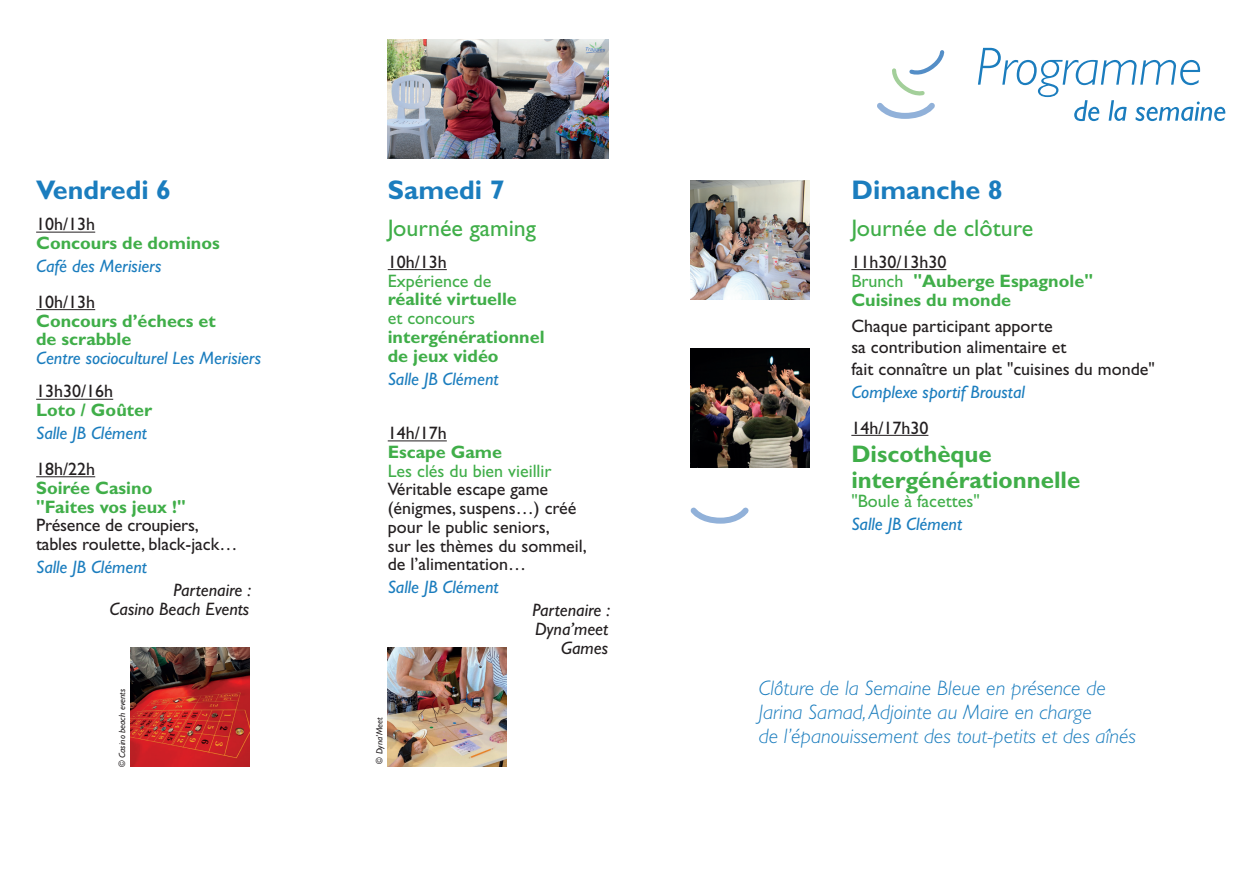
<style>
.page{position:relative;width:1259px;height:893px;background:#fff}
.page>*{position:absolute;margin:0;border:0;box-sizing:border-box;transform-origin:0 0}
.t1{font:700 27px "Gill Sans Std";color:#1b7dbe}
.t2{font:700 24px/25.5px "Gill Sans Std";color:#40ae49}
.t3{font:24px "Gill Sans Std";color:#40ae49}
.t4{font:italic 300 21px/24px "Gill Sans Std";color:#1b7dbe}
.t5{font:18px/18.8px "Gill Sans Std";color:#231f20}
.t6{font:700 18px/18.8px "Gill Sans Std";color:#40ae49}
.t7{font:italic 18px "Gill Sans Std";color:#1b7dbe}
.t8{font:18px "Gill Sans Std";color:#40ae49}
.t9{font:italic 18px/18.8px "Gill Sans Std";color:#231f20;text-align:right}
.t10{font:italic 9px "Gill Sans Std";color:#231f20}
.s1{font-weight:400;color:#231f20}
.s2{font-weight:400}
</style>
<div class="page">
<svg style="left:978px;top:48px;width:247px;height:73px"></svg>
<svg style="left:690px;top:507px;width:59px;height:17px"></svg>
<svg style="left:877px;top:50px;width:68px;height:69px"></svg>
<hr style="left:388px;top:269px;width:59px;height:1px;background:#231f20">
<hr style="left:388px;top:440px;width:59px;height:1px;background:#231f20">
<hr style="left:851px;top:269px;width:95px;height:1px;background:#231f20">
<hr style="left:851px;top:435px;width:77px;height:1px;background:#231f20">
<img style="left:690px;top:349px;width:119px;height:119px">
<img style="left:690px;top:180px;width:119px;height:119px">
<img style="left:388px;top:39px;width:220px;height:119px">
<img style="left:388px;top:648px;width:119px;height:119px">
<hr style="left:36px;top:232px;width:59px;height:1px;background:#231f20">
<hr style="left:36px;top:309px;width:59px;height:1px;background:#231f20">
<hr style="left:36px;top:399px;width:77px;height:1px;background:#231f20">
<hr style="left:36px;top:476px;width:59px;height:1px;background:#231f20">
<img style="left:130px;top:648px;width:119px;height:119px">
<h1 class="t1" style="left:36px;top:174px;width:137px">Vendredi 6</h1>
<p class="t5" style="left:36px;top:215px;width:61px">10h/13h</p>
<p class="t6" style="left:36px;top:234px;width:185px">Concours de dominos</p>
<p class="t7" style="left:36px;top:256px;width:127px">Café des Merisiers</p>
<p class="t5" style="left:36px;top:293px;width:61px">10h/13h</p>
<p class="t6" style="left:36px;top:311px;width:181px">Concours d’échecs et de scrabble</p>
<p class="t7" style="left:36px;top:348px;width:227px">Centre socioculturel Les Merisiers</p>
<p class="t5" style="left:36px;top:382px;width:79px">13h30/16h</p>
<p class="t6" style="left:36px;top:401px;width:117px">Loto / Goûter</p>
<p class="t7" style="left:36px;top:423px;width:112px">Salle JB Clément</p>
<p class="t5" style="left:36px;top:460px;width:61px">18h/22h</p>
<p class="t6" style="left:36px;top:478px;width:151px">Soirée Casino "Faites vos jeux !"</p>
<p class="t5" style="left:36px;top:516px;width:203px">Présence de croupiers, tables roulette, black-jack…</p>
<p class="t7" style="left:36px;top:557px;width:112px">Salle JB Clément</p>
<p class="t9" style="left:110px;top:581px;width:143px">Partenaire :<br>Casino Beach Events</p>
<p class="t10" style="left:117px;top:767px;width:79px;rotate:-90deg">© Casino beach events</p>
<h1 class="t1" style="left:388px;top:174px;width:118px">Samedi 7</h1>
<h2 class="t3" style="left:388px;top:214px;width:150px">Journée gaming</h2>
<p class="t5" style="left:388px;top:252px;width:61px">10h/13h</p>
<p class="t8" style="left:388px;top:270px;width:105px">Expérience de</p>
<p class="t6" style="left:388px;top:290px;width:131px">réalité virtuelle</p>
<p class="t8" style="left:388px;top:308px;width:89px">et concours</p>
<p class="t6" style="left:388px;top:327px;width:158px">intergénérationnel de jeux vidéo</p>
<p class="t7" style="left:388px;top:368px;width:112px">Salle JB Clément</p>
<p class="t5" style="left:388px;top:424px;width:61px">14h/17h</p>
<p class="t6" style="left:388px;top:442px;width:116px">Escape Game</p>
<p class="t8" style="left:388px;top:460px;width:165px">Les clés du bien vieillir</p>
<p class="t5" style="left:388px;top:480px;width:200px">Véritable escape game (énigmes, suspens…) créé pour le public seniors,<br>sur les thèmes du sommeil, de l’alimentation…</p>
<p class="t7" style="left:388px;top:577px;width:112px">Salle JB Clément</p>
<p class="t9" style="left:532px;top:601px;width:79px">Partenaire :<br>Dyna’meet<br>Games</p>
<p class="t10" style="left:374px;top:764px;width:48px;rotate:-90deg">© Dyna’Meet</p>
<h1 class="t1" style="left:851px;top:174px;width:153px">Dimanche 8</h1>
<h2 class="t3" style="left:851px;top:214px;width:183px">Journée de clôture</h2>
<p class="t6" style="left:851px;top:252px;width:243px;line-height:19.2px"><span class="s1">11h30/13h30<br></span><span class="s2">Brunch</span> "Auberge Espagnole"<br>Cuisines du monde</p>
<p class="t5" style="left:851px;top:315px;width:305px;line-height:21.6px">Chaque participant apporte<br>sa contribution alimentaire et<br>fait connaître un plat "cuisines du monde"</p>
<p class="t7" style="left:851px;top:381px;width:175px">Complexe sportif Broustal</p>
<p class="t5" style="left:851px;top:418px;width:79px">14h/17h30</p>
<h2 class="t2" style="left:851px;top:441px;width:230px">Discothèque intergénérationnelle</h2>
<p class="t8" style="left:851px;top:491px;width:130px">"Boule à facettes"</p>
<p class="t7" style="left:851px;top:514px;width:112px">Salle JB Clément</p>
<p class="t4" style="left:759px;top:676px;width:378px">Clôture de la Semaine Bleue en présence de<br>Jarina Samad, Adjointe au Maire en charge<br>de l’épanouissement des tout-petits et des aînés</p>
</div>
